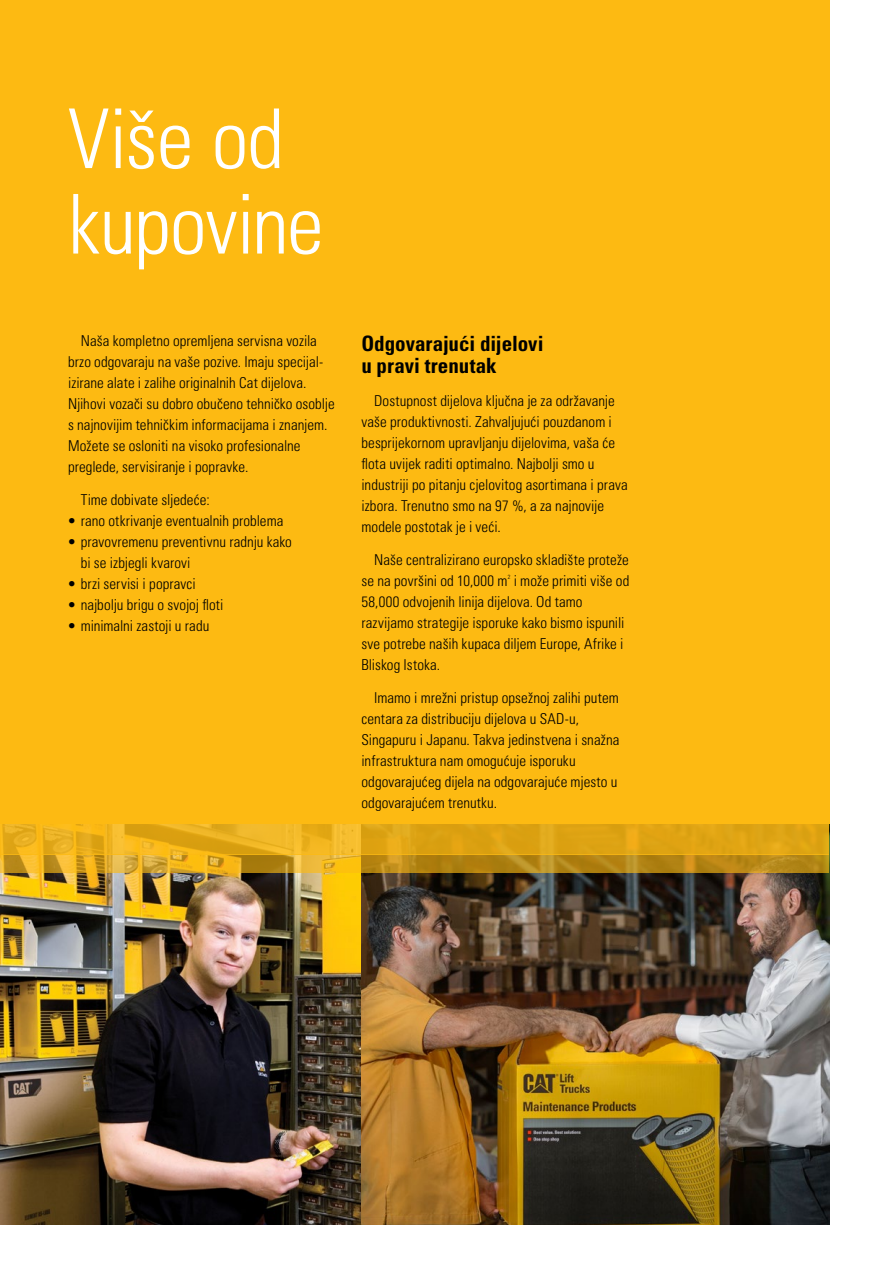
<style>
.page{position:relative;width:893px;height:1263px;background:#fff}
.page>*{position:absolute;margin:0;border:0;box-sizing:border-box;transform-origin:0 0}
.t1{font:82.5px/85.5px "Univers LTCYR 47 Light Cond";letter-spacing:-.01em;color:#fff}
.t2{font:21px/22.5px "Univers LTCYR 67 Bold Cond";color:#000}
.t3{font:15px/21px "Univers LTCYR 47 Light Cond";letter-spacing:.005em;color:#000}
.t4{font:6px "Univers LTCYR 47 Light Cond";color:#000}
</style>
<div class="page">
<img style="left:0;top:873px;width:829px;height:352px">
<div style="left:0;top:0;width:829px;height:823px;background:#fdba12"></div>
<svg style="left:0;top:823px;width:829px;height:32px;background:#e5aa18"></svg>
<svg style="left:0;top:855px;width:829px;height:18px;background:#c5941c"></svg>
<h1 class="t1" style="left:68px;top:92px;width:257px">Više od kupovine</h1>
<p class="t3" style="left:68px;top:329px;width:268px;text-indent:13px">Naša kompletno opremljena servisna vozila brzo odgovaraju na vaše pozive. Imaju specijal&shy;izirane alate i zalihe originalnih Cat dijelova.<br>Njihovi vozači su dobro obučeno tehničko osoblje s najnovijim tehničkim informacijama i znanjem.<br>Možete se osloniti na visoko profesionalne preglede, servisiranje i popravke.</p>
<p class="t3" style="left:81px;top:488px;width:130px">Time dobivate sljedeće:</p>
<p class="t3" style="left:68px;top:509px;width:217px">• rano otkrivanje eventualnih problema</p>
<p class="t3" style="left:81px;top:530px;width:213px;text-indent:-13px">• pravovremenu preventivnu radnju kako bi se izbjegli kvarovi</p>
<p class="t3" style="left:68px;top:572px;width:129px">• brzi servisi i popravci</p>
<p class="t3" style="left:68px;top:593px;width:157px">• najbolju brigu o svojoj floti</p>
<p class="t3" style="left:68px;top:614px;width:143px">• minimalni zastoji u radu</p>
<h2 class="t2" style="left:361px;top:332px;width:184px">Odgovarajući dijelovi u pravi trenutak</h2>
<p class="t3" style="left:361px;top:389px;width:268px;text-indent:13px">Dostupnost dijelova ključna je za održavanje vaše produktivnosti. Zahvaljujući pouzdanom i besprijekornom upravljanju dijelovima, vaša će flota uvijek raditi optimalno. Najbolji smo u industriji po pitanju cjelovitog asortimana i prava izbora. Trenutno smo na 97 %, a za najnovije modele postotak je i veći.</p>
<p class="t3" style="left:361px;top:548px;width:269px;text-align:right">Naše centralizirano europsko skladište proteže se na površini od 10,000 m i može primiti više od</p>
<p class="t4" style="left:508px;top:572px;width:4px">2</p>
<p class="t3" style="left:361px;top:590px;width:264px">58,000 odvojenih linija dijelova. Od tamo razvijamo strategije isporuke kako bismo ispunili sve potrebe naših kupaca diljem Europe, Afrike i Bliskog Istoka.</p>
<p class="t3" style="left:361px;top:686px;width:260px;text-indent:13px">Imamo i mrežni pristup opsežnoj zalihi putem centara za distribuciju dijelova u SAD-u, Singapuru i Japanu. Takva jedinstvena i snažna infrastruktura nam omogućuje isporuku odgovarajućeg dijela na odgovarajuće mjesto u odgovarajućem trenutku.</p>
</div>
